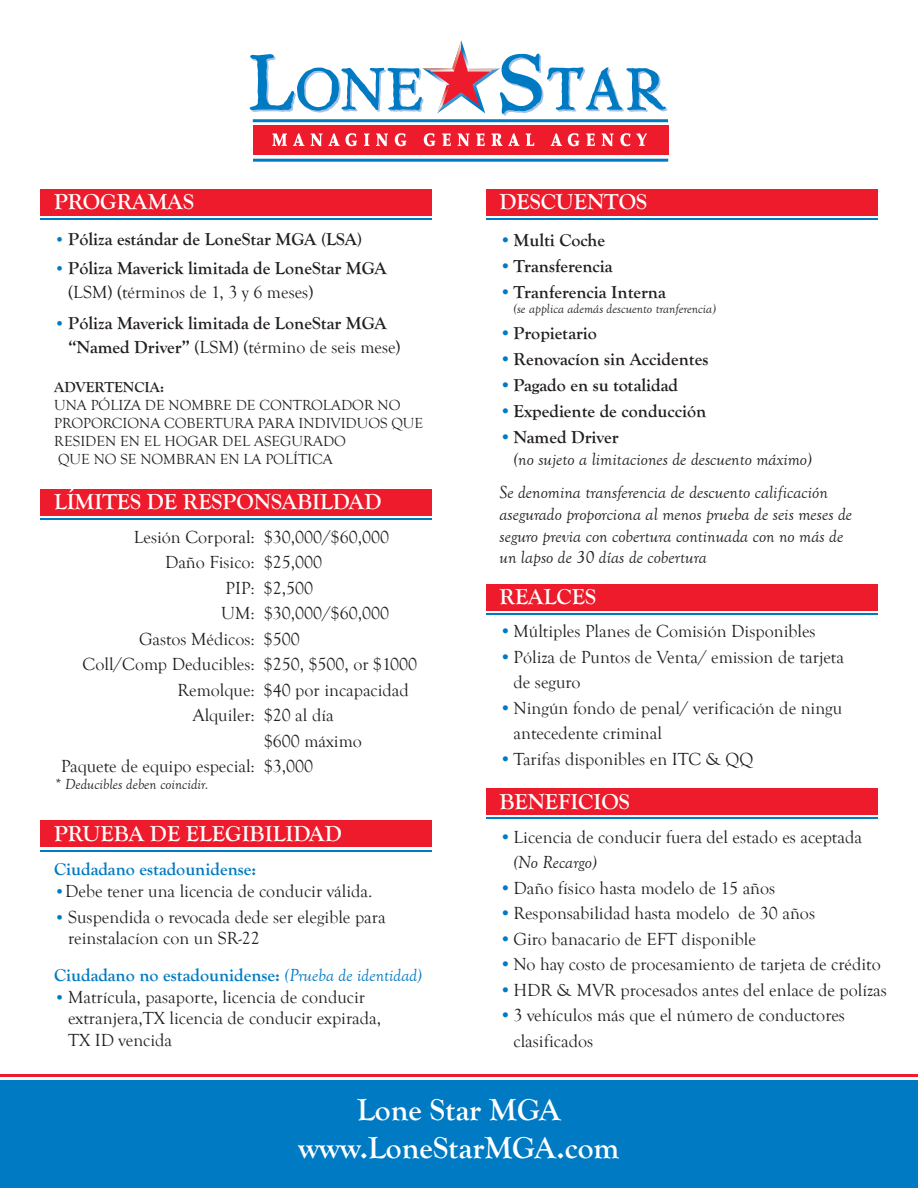
<style>
.page{position:relative;width:918px;height:1188px;background:#fff}
.page>*{position:absolute;margin:0;border:0;box-sizing:border-box;transform-origin:0 0}
.t1{font:700 31.5px/37.8px "Goudy Old Style T";color:#fff;text-align:center}
.t2{font:700 22.5px "Goudy Old Style T";color:#fff}
.t3{font:18px/25.5px "Goudy Old Style T";color:#231f20}
.t4{font:700 18px/24px "Goudy Old Style T";color:#231f20}
.t5{font:italic 18px/21.6px "Goudy Old Style T";color:#231f20}
.t6{font:700 18px "Goudy Old Style T";color:#007ac2}
.t7{font:15px/18px "Goudy Old Style T";color:#231f20}
.t8{font:italic 15px "Goudy Old Style T";color:#231f20}
.t9{font:700 15px "Goudy Old Style T";color:#231f20}
.t10{font:italic 13.5px "Goudy Old Style T";color:#231f20}
.s1{font-weight:400;font-size:16.5px;color:#007ac2}
.s2{font-weight:400}
.s3{font-size:16.5px;color:#007ac2}
.s4{font-weight:400;font-style:italic}
.s5{color:#007ac2}
.s6{font-weight:700;font-style:normal;color:#007ac2}
.s7{font-weight:700;font-style:normal}
.s8{font-weight:700;color:#007ac2}
.s9{font-style:italic}
</style>
<div class="page">
<div style="left:486px;top:788px;width:392px;height:27px;background:#ee1b2c"></div>
<hr style="left:486px;top:817px;width:392px;height:1px;background:#007ac2">
<div style="left:486px;top:584px;width:392px;height:27px;background:#ee1b2c"></div>
<hr style="left:486px;top:613px;width:392px;height:1px;background:#007ac2">
<div style="left:486px;top:189px;width:392px;height:27px;background:#ee1b2c"></div>
<hr style="left:486px;top:219px;width:392px;height:1px;background:#007ac2">
<div style="left:40px;top:189px;width:392px;height:27px;background:#ee1b2c"></div>
<hr style="left:40px;top:219px;width:392px;height:1px;background:#007ac2">
<div style="left:40px;top:820px;width:392px;height:27px;background:#ee1b2c"></div>
<hr style="left:40px;top:850px;width:392px;height:1px;background:#007ac2">
<div style="left:40px;top:489px;width:392px;height:27px;background:#ee1b2c"></div>
<hr style="left:40px;top:519px;width:392px;height:1px;background:#007ac2">
<div style="left:253px;top:125px;width:415px;height:29px;background:#ee1b2c"></div>
<hr style="left:253px;top:119px;width:415px;height:3px;background:#007ac2">
<hr style="left:253px;top:159px;width:415px;height:3px;background:#007ac2">
<svg style="left:250px;top:40px;width:418px;height:76px"></svg>
<svg style="left:272px;top:133px;width:15px;height:13px"></svg>
<svg style="left:293px;top:133px;width:11px;height:13px"></svg>
<svg style="left:311px;top:133px;width:11px;height:13px"></svg>
<svg style="left:328px;top:133px;width:29px;height:13px"></svg>
<svg style="left:364px;top:133px;width:5px;height:13px"></svg>
<svg style="left:376px;top:133px;width:12px;height:13px"></svg>
<svg style="left:395px;top:133px;width:11px;height:13px"></svg>
<svg style="left:424px;top:133px;width:11px;height:13px"></svg>
<svg style="left:442px;top:133px;width:9px;height:13px"></svg>
<svg style="left:458px;top:133px;width:11px;height:13px"></svg>
<svg style="left:476px;top:133px;width:9px;height:13px"></svg>
<svg style="left:492px;top:133px;width:10px;height:13px"></svg>
<svg style="left:508px;top:133px;width:12px;height:13px"></svg>
<svg style="left:526px;top:133px;width:8px;height:13px"></svg>
<svg style="left:551px;top:133px;width:11px;height:13px"></svg>
<svg style="left:568px;top:133px;width:11px;height:13px"></svg>
<svg style="left:586px;top:133px;width:9px;height:13px"></svg>
<svg style="left:602px;top:133px;width:11px;height:13px"></svg>
<svg style="left:620px;top:133px;width:10px;height:13px"></svg>
<svg style="left:636px;top:133px;width:11px;height:13px"></svg>
<div style="left:0;top:1080px;width:918px;height:108px;background:#007ac2"></div>
<hr style="left:0;top:1074px;width:918px;height:2px;background:#ee1b2c">
<p class="t2" style="left:54px;top:189px;width:142px">PROGRAMAS</p>
<p class="t4" style="left:54px;top:228px;width:309px"><span class="s1">•</span> Póliza estándar de LoneStar MGA (LSA)</p>
<p class="t4" style="left:68px;top:256px;width:320px;text-indent:-14px"><span class="s1">•</span> Póliza Maverick limitada de LoneStar MGA <span class="s2">(LSM) (términos de 1, 3 y 6 meses)</span></p>
<p class="t4" style="left:68px;top:312px;width:334px;text-indent:-14px"><span class="s1">•</span> Póliza Maverick limitada de LoneStar MGA “Named Driver” <span class="s2">(LSM) (término de seis mese)</span></p>
<p class="t9" style="left:54px;top:379px;width:111px">ADVERTENCIA:</p>
<p class="t7" style="left:54px;top:397px;width:371px">UNA PÓLIZA DE NOMBRE DE CONTROLADOR NO PROPORCIONA COBERTURA PARA INDIVIDUOS QUE RESIDEN EN EL HOGAR DEL ASEGURADO<br>QUE NO SE NOMBRAN EN LA POLÍTICA</p>
<p class="t2" style="left:54px;top:489px;width:329px">LÍMITES DE RESPONSABILDAD</p>
<p class="t3" style="left:134px;top:524px;width:257px">Lesión Corporal: $30,000/$60,000</p>
<p class="t3" style="left:165px;top:550px;width:159px">Daño Fisico: $25,000</p>
<p class="t3" style="left:226px;top:575px;width:89px">PIP: $2,500</p>
<p class="t3" style="left:221px;top:601px;width:169px">UM: $30,000/$60,000</p>
<p class="t3" style="left:139px;top:626px;width:162px">Gastos Médicos: $500</p>
<p class="t3" style="left:83px;top:652px;width:336px">Coll/Comp Deducibles: $250, $500, or $1000</p>
<p class="t3" style="left:178px;top:677px;width:233px">Remolque: $40 por incapacidad</p>
<p class="t3" style="left:193px;top:703px;width:143px">Alquiler: $20 al día</p>
<p class="t3" style="left:264px;top:728px;width:99px">$600 máximo</p>
<p class="t3" style="left:61px;top:754px;width:253px">Paquete de equipo especial: $3,000</p>
<p class="t8" style="left:54px;top:776px;width:156px">* Deducibles deben coincidir.</p>
<p class="t2" style="left:54px;top:821px;width:289px">PRUEBA DE ELEGIBILIDAD</p>
<p class="t6" style="left:54px;top:859px;width:204px">Ciudadano estadounidense:</p>
<p class="t3" style="left:54px;top:879px;width:320px"><span class="s3">•</span>Debe tener una licencia de conducir válida.</p>
<p class="t3" style="left:68px;top:907px;width:319px;line-height:21.6px;text-indent:-14px"><span class="s3">•</span> Suspendida o revocada dede ser elegible para reinstalacíon con un SR-22</p>
<p class="t6" style="left:54px;top:965px;width:369px">Ciudadano no estadounidense: <span class="s4">(Prueba de identidad)</span></p>
<p class="t3" style="left:68px;top:986px;width:315px;line-height:21.6px;text-indent:-14px"><span class="s3">•</span> Matrícula, pasaporte, licencia de conducir extranjera,TX licencia de conducir expirada,<br>TX ID vencida</p>
<p class="t2" style="left:500px;top:189px;width:149px">DESCUENTOS</p>
<p class="t4" style="left:500px;top:228px;width:107px"><span class="s5">•</span> Multi Coche</p>
<p class="t4" style="left:500px;top:254px;width:115px"><span class="s5">•</span> Transferencia</p>
<p class="t4" style="left:500px;top:280px;width:168px"><span class="s5">•</span> Tranferencia Interna</p>
<p class="t10" style="left:514px;top:301px;width:204px">(se applica además descuento tranferencia)</p>
<p class="t4" style="left:500px;top:321px;width:99px"><span class="s5">•</span> Propietario</p>
<p class="t4" style="left:500px;top:347px;width:210px"><span class="s5">•</span> Renovacíon sin Accidentes</p>
<p class="t4" style="left:500px;top:373px;width:180px"><span class="s5">•</span> Pagado en su totalidad</p>
<p class="t4" style="left:500px;top:399px;width:208px"><span class="s5">•</span> Expediente de conducción</p>
<p class="t5" style="left:514px;top:427px;width:300px;text-indent:-14px"><span class="s6">•</span> <span class="s7">Named Driver<br></span>(no sujeto a limitaciones de descuento máximo)</p>
<p class="t5" style="left:500px;top:482px;width:354px">Se denomina transferencia de descuento calificación asegurado proporciona al menos prueba de seis meses de seguro previa con cobertura continuada con no más de un lapso de 30 días de cobertura</p>
<p class="t2" style="left:500px;top:584px;width:98px">REALCES</p>
<p class="t3" style="left:500px;top:619px;width:318px"><span class="s8">•</span> Múltiples Planes de Comisión Disponibles</p>
<p class="t3" style="left:514px;top:644px;width:332px;text-indent:-14px"><span class="s8">•</span> Póliza de Puntos de Venta/ emission de tarjeta de seguro</p>
<p class="t3" style="left:514px;top:695px;width:330px;text-indent:-14px"><span class="s8">•</span> Ningún fondo de penal/ verificación de ningu antecedente criminal</p>
<p class="t3" style="left:500px;top:746px;width:255px"><span class="s8">•</span> Tarifas disponibles en ITC &amp; QQ</p>
<p class="t2" style="left:500px;top:789px;width:132px">BENEFICIOS</p>
<p class="t3" style="left:514px;top:824px;width:350px;text-indent:-14px"><span class="s8">•</span> Licencia de conducir fuera del estado es aceptada <span class="s9">(No Recargo)</span></p>
<p class="t3" style="left:500px;top:875px;width:277px"><span class="s8">•</span> Daño físico hasta modelo de 15 años</p>
<p class="t3" style="left:500px;top:901px;width:317px"><span class="s8">•</span> Responsabilidad hasta modelo de 30 años</p>
<p class="t3" style="left:500px;top:926px;width:258px"><span class="s8">•</span> Giro banacario de EFT disponible</p>
<p class="t3" style="left:500px;top:952px;width:383px"><span class="s8">•</span> No hay costo de procesamiento de tarjeta de crédito</p>
<p class="t3" style="left:500px;top:977px;width:389px"><span class="s8">•</span> HDR &amp; MVR procesados antes del enlace de polízas</p>
<p class="t3" style="left:514px;top:1003px;width:333px;text-indent:-14px"><span class="s8">•</span> 3 vehículos más que el número de conductores clasificados</p>
<h1 class="t1" style="left:298px;top:1091px;width:323px">Lone Star MGA www.LoneStarMGA.com</h1>
</div>
